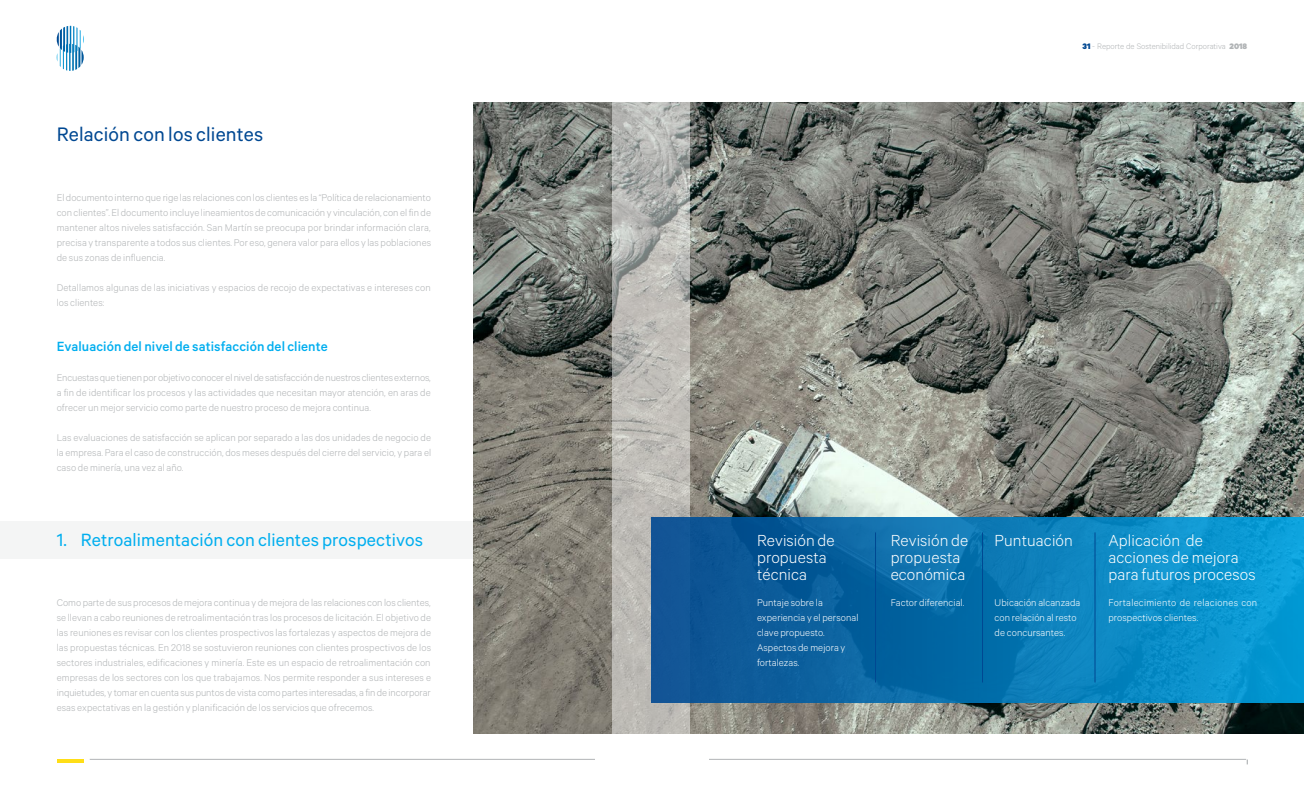
<style>
.page{position:relative;width:1304px;height:794px;background:#fff}
.page>*{position:absolute;margin:0;border:0;box-sizing:border-box;transform-origin:0 0}
.t1{font:22px "Calibre";letter-spacing:.005em;color:#004892}
.t2{font:20px "Calibre";letter-spacing:.005em;color:#00aeef}
.t3{font:300 18px/17px "Calibre";letter-spacing:.005em;color:#fff}
.t4{font:500 15px "Calibre";letter-spacing:.005em;color:#00aeef}
.t5{font:300 11px/15px "Calibre";letter-spacing:.005em;color:#b1b4b6;text-align:justify}
.t6{font:300 11px/15px "Calibre";letter-spacing:.005em;color:#fff}
.t7{font:300 9px "Calibre";color:#b1b4b6}
.s1{font-weight:900;color:#004892}
.s2{font-weight:900}
</style>
<div class="page">
<hr style="left:57px;top:759px;width:27px;height:4px;background:#ffde17">
<hr style="left:90px;top:759px;width:1156px;height:1px;background:#b1b4b6">
<div style="left:595px;top:733px;width:114px;height:61px;background:#fff"></div>
<svg style="left:56px;top:26px;width:28px;height:45px"></svg>
<div style="left:0;top:521px;width:473px;height:38px;background:#f4f5f5"></div>
<img style="left:473px;top:102px;width:831px;height:631px">
<svg style="left:612px;top:102px;width:78px;height:632px;fill:#bdbbb7"></svg>
<div style="left:652px;top:517px;width:652px;height:186px;background:linear-gradient(to right,#0c4c8b,#099fd8)"></div>
<hr style="left:875px;top:532px;width:1px;height:150px;background:#004892">
<hr style="left:982px;top:532px;width:1px;height:150px;background:#004892">
<hr style="left:1095px;top:532px;width:1px;height:150px;background:#004892">
<h1 class="t1" style="left:57px;top:121px;width:208px">Relación con los clientes</h1>
<p class="t5" style="left:57px;top:190px;width:376px">El documento interno que rige las relaciones con los clientes es la “Política de relacionamiento con clientes”. El documento incluye lineamientos de comunicación y vinculación, con el fin de mantener altos niveles satisfacción. San Martín se preocupa por brindar información clara, precisa y transparente a todos sus clientes. Por eso, genera valor para ellos y las poblaciones de sus zonas de influencia.</p>
<p class="t5" style="left:57px;top:280px;width:376px">Detallamos algunas de las iniciativas y espacios de recojo de expectativas e intereses con los clientes:</p>
<h3 class="t4" style="left:57px;top:338px;width:273px">Evaluación del nivel de satisfacción del cliente</h3>
<p class="t5" style="left:57px;top:370px;width:376px">Encuestas que tienen por objetivo conocer el nivel de satisfacción de nuestros clientes externos, a fin de identificar los procesos y las actividades que necesitan mayor atención, en aras de ofrecer un mejor servicio como parte de nuestro proceso de mejora continua.</p>
<p class="t5" style="left:57px;top:430px;width:376px">Las evaluaciones de satisfacción se aplican por separado a las dos unidades de negocio de la empresa. Para el caso de construcción, dos meses después del cierre del servicio, y para el caso de minería, una vez al año.</p>
<h2 class="t2" style="left:57px;top:528px;width:368px">1. Retroalimentación con clientes prospectivos</h2>
<p class="t5" style="left:57px;top:595px;width:376px">Como parte de sus procesos de mejora continua y de mejora de las relaciones con los clientes, se llevan a cabo reuniones de retroalimentación tras los procesos de licitación. El objetivo de las reuniones es revisar con los clientes prospectivos las fortalezas y aspectos de mejora de las propuestas técnicas. En 2018 se sostuvieron reuniones con clientes prospectivos de los sectores industriales, edificaciones y minería. Este es un espacio de retroalimentación con empresas de los sectores con los que trabajamos. Nos permite responder a sus intereses e inquietudes, y tomar en cuenta sus puntos de vista como partes interesadas, a fin de incorporar esas expectativas en la gestión y planificación de los servicios que ofrecemos.</p>
<p class="t7" style="left:1083px;top:41px;width:166px"><span class="s1">31</span> - Reporte de Sostenibilidad Corporativa <span class="s2">2018</span></p>
<h3 class="t3" style="left:757px;top:531px;width:79px">Revisión de propuesta técnica</h3>
<p class="t6" style="left:757px;top:595px;width:103px">Puntaje sobre la experiencia y el personal clave propuesto.<br>Aspectos de mejora y fortalezas.</p>
<h3 class="t3" style="left:891px;top:531px;width:79px">Revisión de propuesta económica</h3>
<p class="t6" style="left:891px;top:595px;width:75px">Factor diferencial.</p>
<h3 class="t3" style="left:995px;top:531px;width:80px">Puntuación</h3>
<h3 class="t3" style="left:1108px;top:531px;width:149px">Aplicación de acciones de mejora para futuros procesos</h3>
<p class="t6" style="left:1108px;top:595px;width:150px">Fortalecimiento de relaciones con prospectivos clientes.</p>
<p class="t6" style="left:995px;top:595px;width:87px">Ubicación alcanzada con relación al resto de concursantes.</p>
</div>
